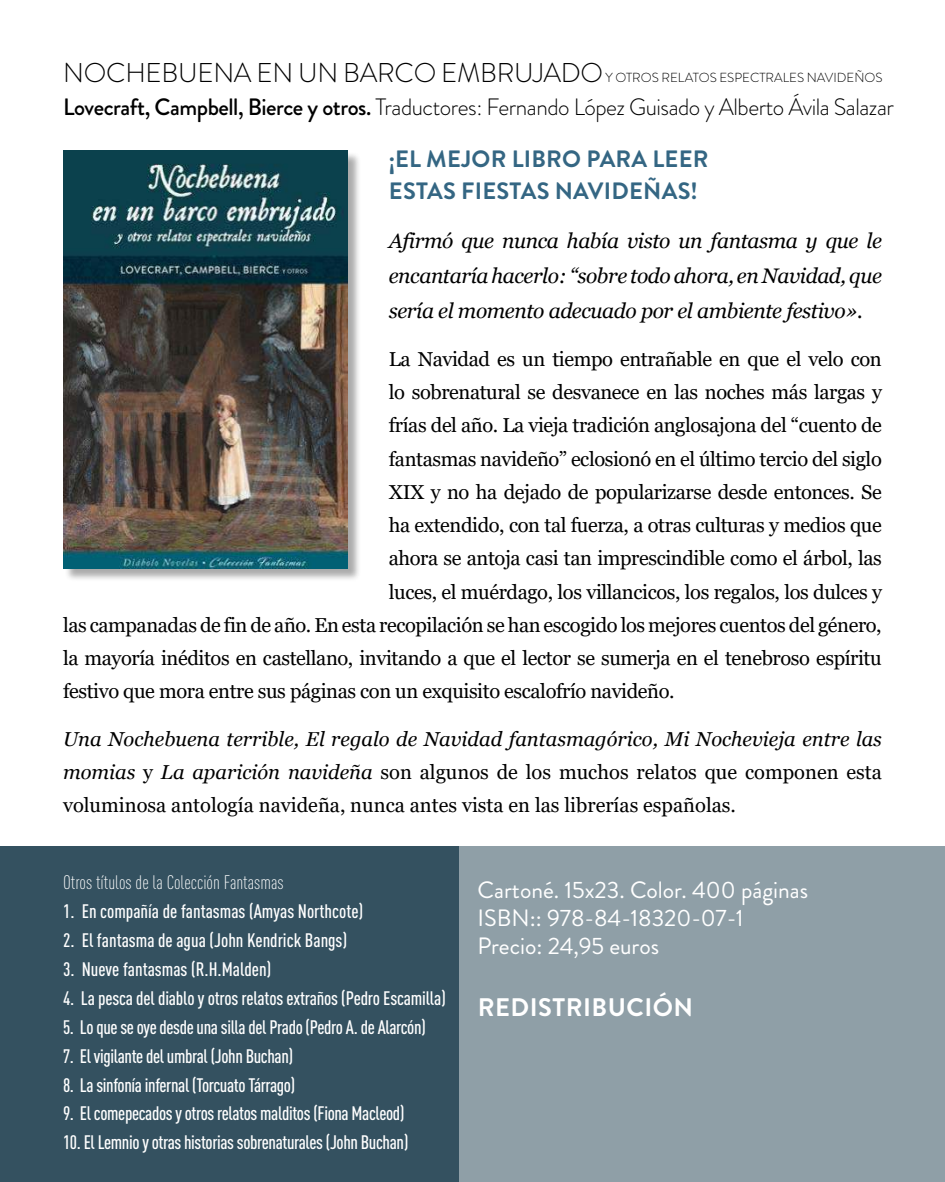
<style>
.page{position:relative;width:945px;height:1182px;background:#fff}
.page>*{position:absolute;margin:0;border:0;box-sizing:border-box;transform-origin:0 0}
.t1{font:700 25.38px "Brandon Grotesque";letter-spacing:.02em;color:#fff}
.t2{font:300 23.62px/51.6px "Brandon Grotesque";letter-spacing:-.02em;color:#000}
.t3{font:23.62px/28.3px "Brandon Grotesque";color:#fff}
.t4{font:700 23.62px "Brandon Grotesque";letter-spacing:.01em;color:#346683}
.t5{font:italic 21px/35px "Georgia";letter-spacing:-.02em;color:#000;text-align:justify}
.t6{font:20.12px/33.2px "Georgia";letter-spacing:-.02em;color:#000;text-align:justify}
.t7{font:500 condensed 19.25px "DIN Pro";letter-spacing:-.02em;color:#fff}
.t8{font:500 condensed 19.25px "DIN Pro";color:#fff}
.t9{font:300 condensed 19.25px "DIN Pro";color:#fff}
.t10{font:300 13.12px "Brandon Grotesque";color:#000}
.s1{font-size:27.12px}
.s2{font-weight:500}
.s3{font-weight:700;color:#346683}
.s4{font-style:italic}
</style>
<div class="page">
<div style="left:0;top:846px;width:945px;height:335px;background:#345160"></div>
<div style="left:64px;top:151px;width:297px;height:430px;background:#000;opacity:.33"></div>
<img style="left:63px;top:150px;width:285px;height:418px">
<div style="left:459px;top:846px;width:486px;height:335px;background:#8f9fa7"></div>
<p class="t10" style="left:63px;top:70px;width:821px"><span class="s1">NOCHEBUENA EN UN BARCO EMBRUJADO</span> Y OTROS RELATOS ESPECTRALES NAVIDEÑOS</p>
<p class="t2" style="left:389px;top:82px;width:507px;text-indent:-326px"><span class="s2">Lovecraft, Campbell, Bierce y otros.</span> Traductores: Fernando López Guisado y Alberto Ávila Salazar <span class="s3">¡EL MEJOR LIBRO PARA LEER</span></p>
<p class="t4" style="left:389px;top:177px;width:310px">ESTAS FIESTAS NAVIDEÑAS!</p>
<p class="t5" style="left:389px;top:225px;width:495px">Afirmó que nunca había visto un fantasma y que le encantaría hacerlo: “sobre todo ahora, en Navidad, que sería el momento adecuado por el ambiente festivo».</p>
<p class="t6" style="left:389px;top:343px;width:495px">La Navidad es un tiempo entrañable en que el velo con</p>
<p class="t6" style="left:389px;top:377px;width:495px">lo sobrenatural se desvanece en las noches más largas y</p>
<p class="t6" style="left:389px;top:410px;width:495px">frías del año. La vieja tradición anglosajona del “cuento de</p>
<p class="t6" style="left:389px;top:443px;width:495px">fantasmas navideño” eclosionó en el último tercio del siglo</p>
<p class="t6" style="left:389px;top:476px;width:495px">XIX y no ha dejado de popularizarse desde entonces. Se</p>
<p class="t6" style="left:389px;top:510px;width:495px">ha extendido, con tal fuerza, a otras culturas y medios que</p>
<p class="t6" style="left:389px;top:543px;width:495px">ahora se antoja casi tan imprescindible como el árbol, las</p>
<p class="t6" style="left:389px;top:576px;width:495px">luces, el muérdago, los villancicos, los regalos, los dulces y</p>
<p class="t6" style="left:63px;top:609px;width:820px">las campanadas de fin de año. En esta recopilación se han escogido los mejores cuentos del género,</p>
<p class="t6" style="left:63px;top:643px;width:820px">la mayoría inéditos en castellano, invitando a que el lector se sumerja en el tenebroso espíritu</p>
<p class="t6" style="left:63px;top:676px;width:613px">festivo que mora entre sus páginas con un exquisito escalofrío navideño.</p>
<p class="t6" style="left:63px;top:723px;width:820px"><span class="s4">Una Nochebuena terrible, El regalo de Navidad fantasmagórico, Mi Nochevieja entre las momias</span> y <span class="s4">La aparición navideña</span> son algunos de los muchos relatos que componen esta voluminosa antología navideña, nunca antes vista en las librerías españolas.</p>
<p class="t9" style="left:63px;top:873px;width:222px">Otros títulos de la Colección Fantasmas</p>
<p class="t8" style="left:63px;top:902px;width:302px">1. En compañía de fantasmas (Amyas Northcote)</p>
<p class="t8" style="left:63px;top:931px;width:286px">2. El fantasma de agua (John Kendrick Bangs)</p>
<p class="t8" style="left:63px;top:960px;width:210px">3. Nueve fantasmas (R.H.Malden)</p>
<p class="t7" style="left:63px;top:989px;width:384px">4. La pesca del diablo y otros relatos extraños (Pedro Escamilla)</p>
<p class="t7" style="left:63px;top:1018px;width:364px">5. Lo que se oye desde una silla del Prado (Pedro A. de Alarcón)</p>
<p class="t7" style="left:63px;top:1046px;width:232px">7. El vigilante del umbral (John Buchan)</p>
<p class="t7" style="left:63px;top:1075px;width:234px">8. La sinfonía infernal (Torcuato Tárrago)</p>
<p class="t7" style="left:63px;top:1104px;width:343px">9. El comepecados y otros relatos malditos (Fiona Macleod)</p>
<p class="t7" style="left:63px;top:1133px;width:347px">10. El Lemnio y otras historias sobrenaturales (John Buchan)</p>
<p class="t3" style="left:478px;top:878px;width:332px">Cartoné. 15x23. Color. 400 páginas<br>ISBN:: 978-84-18320-07-1<br>Precio: 24,95 euros</p>
<p class="t1" style="left:478px;top:992px;width:217px">REDISTRIBUCIÓN</p>
</div>
